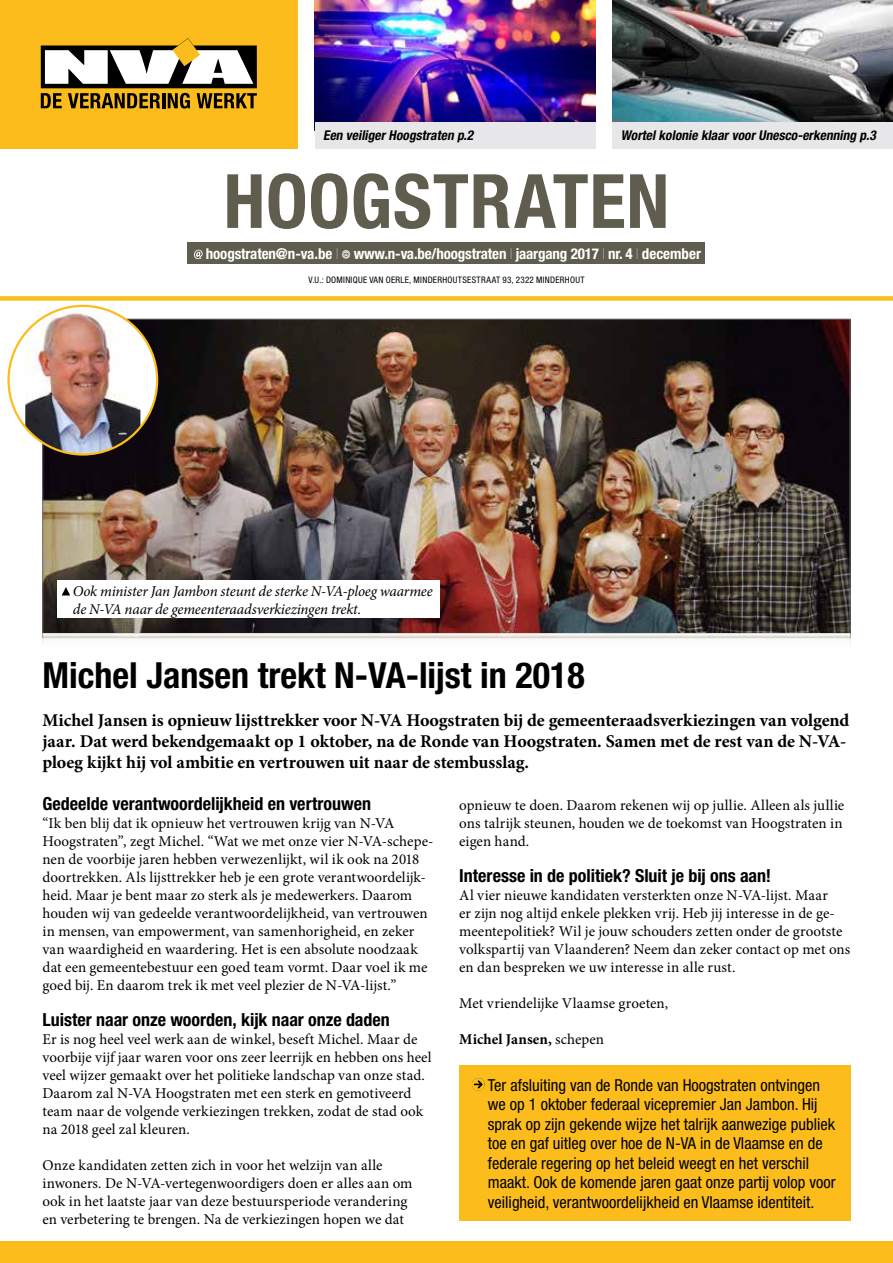
<style>
.page{position:relative;width:893px;height:1263px;background:#fff}
.page>*{position:absolute;margin:0;border:0;box-sizing:border-box;transform-origin:0 0}
.t1{font:700 condensed 75px "Helvetica Neue LT Std";letter-spacing:.01em;color:#5e5d4e}
.t2{font:700 condensed 36px "Helvetica Neue LT Std";color:#000}
.t3{font:700 18px/21px "Minion Pro";letter-spacing:-.005em;color:#000}
.t4{font:700 condensed 18px "Helvetica Neue LT Std";color:#000}
.t5{font:condensed 16.5px/19.5px "Helvetica Neue LT Std";color:#000}
.t6{font:15px/18px "Minion Pro";color:#000}
.t7{font:italic 15px/18px "Minion Pro";letter-spacing:-.015em;color:#000}
.t8{font:700 condensed 15px "Helvetica Neue LT Std";letter-spacing:-.01em;color:#fff}
.t9{font:700 15px "Minion Pro";letter-spacing:.005em;color:#000}
.t10{font:italic 700 condensed 13.5px "Helvetica Neue LT Std";color:#000}
.t11{font:condensed 9px "Helvetica Neue LT Std";letter-spacing:.035em;color:#000}
.s1{font-weight:200}
.s2{font-weight:400}
</style>
<div class="page">
<div style="left:0;top:0;width:298px;height:149px;background:#fcbd1c"></div>
<svg style="left:41px;top:38px;width:216px;height:71px"></svg>
<div style="left:0;top:1242px;width:893px;height:21px;background:#fcbd1c"></div>
<div style="left:188px;top:242px;width:517px;height:22px;background:#5e5d4e"></div>
<svg style="left:194px;top:250px;width:9px;height:9px"></svg>
<svg style="left:342px;top:250px;width:8px;height:9px"></svg>
<div style="left:0;top:296px;width:893px;height:5px;background:#fcbd1c"></div>
<img style="left:45px;top:321px;width:803px;height:312px">
<div style="left:459px;top:1065px;width:391px;height:155px;background:#fcbd1c"></div>
<svg style="left:472px;top:1078px;width:12px;height:13px"></svg>
<div style="left:57px;top:580px;width:383px;height:38px;background:#fff"></div>
<svg style="left:62px;top:587px;width:8px;height:8px"></svg>
<svg style="left:43px;top:633px;width:807px;height:9px"></svg>
<div style="left:9px;top:306px;width:148px;height:148px;background:#fff;border-radius:50%"></div>
<img style="left:25px;top:306px;width:115px;height:148px">
<img style="left:315px;top:0;width:280px;height:122px">
<img style="left:612px;top:0;width:281px;height:122px">
<div style="left:315px;top:122px;width:280px;height:27px;background:#e7e7e9"></div>
<div style="left:612px;top:122px;width:281px;height:27px;background:#e7e7e9"></div>
<p class="t10" style="left:323px;top:127px;width:154px">Een veiligerHoogstraten p.2</p>
<p class="t10" style="left:621px;top:127px;width:259px">Wortelkolonie klaarvoorUnesco-erkenning p.3</p>
<h1 class="t1" style="left:224px;top:156px;width:447px">HOOGSTRATEN</h1>
<p class="t8" style="left:206px;top:244px;width:497px">hoogstraten@n-va.be <span class="s1">I</span> www.n-va.be/hoogstraten <span class="s1">I</span> jaargang 2017 <span class="s1">I</span> nr. 4 <span class="s1">I</span> december</p>
<p class="t11" style="left:308px;top:274px;width:278px">V.U.: DOMINIQUE VAN OERLE, MINDERHOUTSESTRAAT 93, 2322 MINDERHOUT</p>
<p class="t7" style="left:73px;top:582px;width:361px">Ook minister Jan Jambon steunt de sterke N-VA-ploeg waarmee de N-VA naar de gemeenteraadsverkiezingen trekt.</p>
<h2 class="t2" style="left:43px;top:654px;width:544px">Michel Jansen trekt N-VA-lijst in 2018</h2>
<p class="t3" style="left:43px;top:710px;width:808px">Michel Jansen is opnieuw lijsttrekker voor N-VA Hoogstraten bij de gemeenteraadsverkiezingen van volgend jaar. Dat werd bekendgemaakt op 1 oktober, na de Ronde van Hoogstraten. Samen met de rest van de N-VA&shy;ploeg kijkt hij vol ambitie en vertrouwen uit naar de stembusslag.</p>
<p class="t4" style="left:43px;top:793px;width:330px">Gedeelde verantwoordelijkheid en vertrouwen</p>
<p class="t6" style="left:43px;top:814px;width:392px">“Ik ben blij dat ik opnieuw het vertrouwen krijg van N-VA Hoogstraten”, zegt Michel. “Wat we met onze vier N-VA-schepe&shy;nen de voorbije jaren hebben verwezenlijkt, wil ik ook na 2018 doortrekken. Als lijsttrekker heb je een grote verantwoordelijk&shy;heid. Maar je bent maar zo sterk als je medewerkers. Daarom houden wij van gedeelde verantwoordelijkheid, van vertrouwen in mensen, van empowerment, van samenhorigheid, en zeker van waardigheid en waardering. Het is een absolute noodzaak dat een gemeentebestuur een goed team vormt. Daar voel ik me goed bij. En daarom trek ik met veel plezier de N-VA-lijst.”</p>
<p class="t4" style="left:43px;top:1009px;width:349px">Luister naar onze woorden, kijk naar onze daden</p>
<p class="t6" style="left:43px;top:1030px;width:390px">Er is nog heel veel werk aan de winkel, beseft Michel. Maar de voorbije vijf jaar waren voor ons zeer leerrijk en hebben ons heel veel wijzer gemaakt over het politieke landschap van onze stad.<br>Daarom zal N-VA Hoogstraten met een sterk en gemotiveerd team naar de volgende verkiezingen trekken, zodat de stad ook na 2018 geel zal kleuren.</p>
<p class="t6" style="left:43px;top:1156px;width:371px">Onze kandidaten zetten zich in voor het welzijn van alle inwoners. De N-VA-vertegenwoordigers doen er alles aan om ook in het laatste jaar van deze bestuursperiode verandering en verbetering te brengen. Na de verkiezingen hopen we dat</p>
<p class="t6" style="left:459px;top:796px;width:387px;text-align:justify">opnieuw te doen. Daarom rekenen wij op jullie. Alleen als jullie ons talrijk steunen, houden we de toekomst van Hoogstraten in eigen hand.</p>
<p class="t4" style="left:459px;top:865px;width:313px">Interesse in de politiek? Sluit je bij ons aan!</p>
<p class="t6" style="left:459px;top:886px;width:393px">Al vier nieuwe kandidaten versterkten onze N-VA-lijst. Maar<br>er zijn nog altijd enkele plekken vrij. Heb jij interesse in de ge&shy;meentepolitiek? Wil je jouw schouders zetten onder de grootste volkspartij van Vlaanderen? Neem dan zeker contact op met ons en dan bespreken we uw interesse in alle rust.</p>
<p class="t6" style="left:459px;top:994px;width:211px">Met vriendelijke Vlaamse groeten,</p>
<p class="t9" style="left:459px;top:1029px;width:146px">Michel Jansen, <span class="s2">schepen</span></p>
<p class="t5" style="left:488px;top:1075px;width:349px">Ter afsluiting van de Ronde van Hoogstraten ontvingen we op 1 oktober federaal vicepremier Jan Jambon. Hij sprak op zijn gekende wijze het talrijk aanwezige publiek toe en gaf uitleg over hoe de N-VA in de Vlaamse en de federale regering op het beleid weegt en het verschil maakt. Ook de komende jaren gaat onze partij volop voor veiligheid, verantwoordelijkheid en Vlaamse identiteit.</p>
</div>
